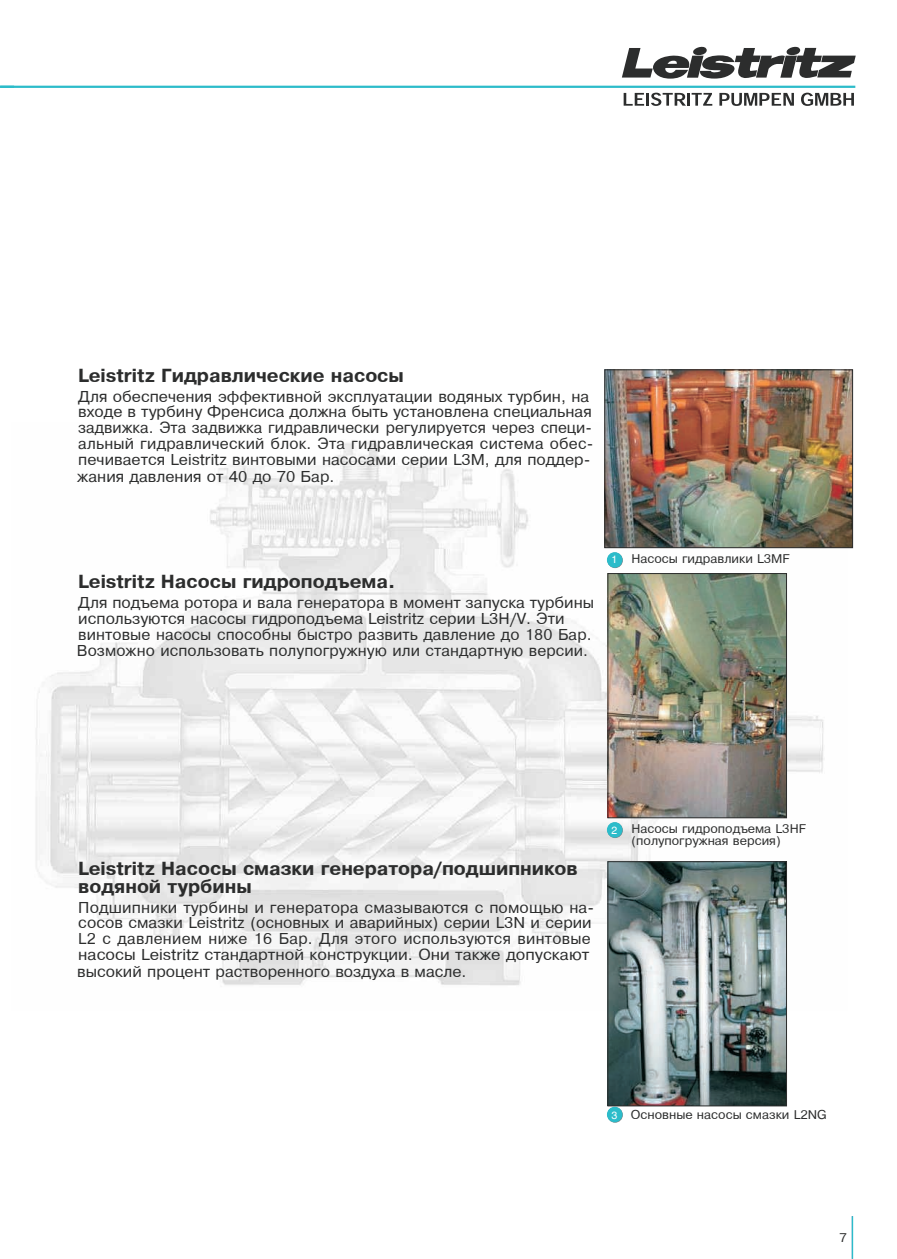
<style>
.page{position:relative;width:897px;height:1259px;background:#fff}
.page>*{position:absolute;margin:0;border:0;box-sizing:border-box;transform-origin:0 0}
.t1{font:700 18px/18px "Pragmatica";color:#2c2d2d}
.t2{font:15px/15.8px "Pragmatica";color:#2c2d2d}
.t3{font:12px/12.6px "Pragmatica";color:#2c2d2d}
.t4{font:10.5px "AG Helvetica";color:#fff}
</style>
<div class="page">
<img style="left:36px;top:423px;width:811px;height:587px">
<hr style="left:852px;top:1216px;width:1px;height:42px;background:#2cbcca">
<svg style="left:607px;top:552px;width:16px;height:16px"></svg>
<div style="left:607px;top:552px;width:15px;height:15px;background:#2cbcca;border-radius:50%"></div>
<svg style="left:607px;top:822px;width:16px;height:16px"></svg>
<div style="left:607px;top:822px;width:15px;height:15px;background:#2cbcca;border-radius:50%"></div>
<div style="left:607px;top:1106px;width:15px;height:16px;background:#2cbcca;border-radius:50%"></div>
<img style="left:607px;top:371px;width:244px;height:175px">
<div style="left:605px;top:369px;width:248px;height:179px;border:1px solid #2c2d2d"></div>
<img style="left:610px;top:575px;width:175px;height:241px">
<div style="left:608px;top:573px;width:179px;height:245px;border:1px solid #2c2d2d"></div>
<img style="left:610px;top:863px;width:175px;height:241px">
<div style="left:608px;top:861px;width:179px;height:245px;border:1px solid #2c2d2d"></div>
<svg style="left:622px;top:46px;width:234px;height:33px"></svg>
<svg style="left:624px;top:93px;width:88px;height:13px"></svg>
<svg style="left:719px;top:93px;width:75px;height:13px"></svg>
<svg style="left:801px;top:93px;width:53px;height:13px"></svg>
<hr style="left:0;top:86px;width:855px;height:2px;background:#2cbcca">
<p class="t1" style="left:78px;top:368px;width:327px">Leistritz Гидравлические насосы</p>
<p class="t2" style="left:78px;top:389px;width:517px">Для обеспечения эффективной эксплуатации водяных турбин, на входе в турбину Френсиса должна быть установлена специальная задвижка. Эта задвижка гидравлически регулируется через специ&shy;альный гидравлический блок. Эта гидравлическая система обес&shy;печивается Leistritz винтовыми насосами серии L3M, для поддер-</p>
<p class="t2" style="left:77px;top:470px;width:259px">жания давления от 40 до 70 Бар.</p>
<p class="t1" style="left:78px;top:574px;width:318px">Leistritz Насосы гидроподъема.</p>
<p class="t2" style="left:78px;top:596px;width:517px">Для подъема ротора и вала генератора в момент запуска турбины используются насосы гидроподъема Leistritz серии L3H/V. Эти винтовые насосы способны быстро развить давление до 180 Бар.</p>
<p class="t2" style="left:77px;top:644px;width:513px">Возможно использовать полупогружную или стандартную версии.</p>
<p class="t4" style="left:612px;top:555px;width:7px">1</p>
<p class="t3" style="left:631px;top:553px;width:160px">Насосы гидравлики L3MF</p>
<p class="t1" style="left:78px;top:860px;width:501px">Leistritz Насосы смазки генератора/подшипников водяной турбины</p>
<p class="t2" style="left:78px;top:900px;width:517px">Подшипники турбины и генератора смазываются с помощью на&shy;сосов смазки Leistritz (основных и аварийных) серии L3N и серии L2 с давлением ниже 16 Бар. Для этого используются винтовые насосы Leistritz стандартной конструкции. Они также допускают</p>
<p class="t2" style="left:77px;top:965px;width:391px">высокий процент растворенного воздуха в масле.</p>
<p class="t4" style="left:612px;top:826px;width:7px">2</p>
<p class="t3" style="left:631px;top:823px;width:176px">Насосы гидроподъема L3HF (полупогружная версия)</p>
<p class="t4" style="left:611px;top:1110px;width:7px">3</p>
<p class="t3" style="left:631px;top:1109px;width:197px">Основные насосы смазки L2NG</p>
<p class="t3" style="left:840px;top:1232px;width:9px">7</p>
</div>
